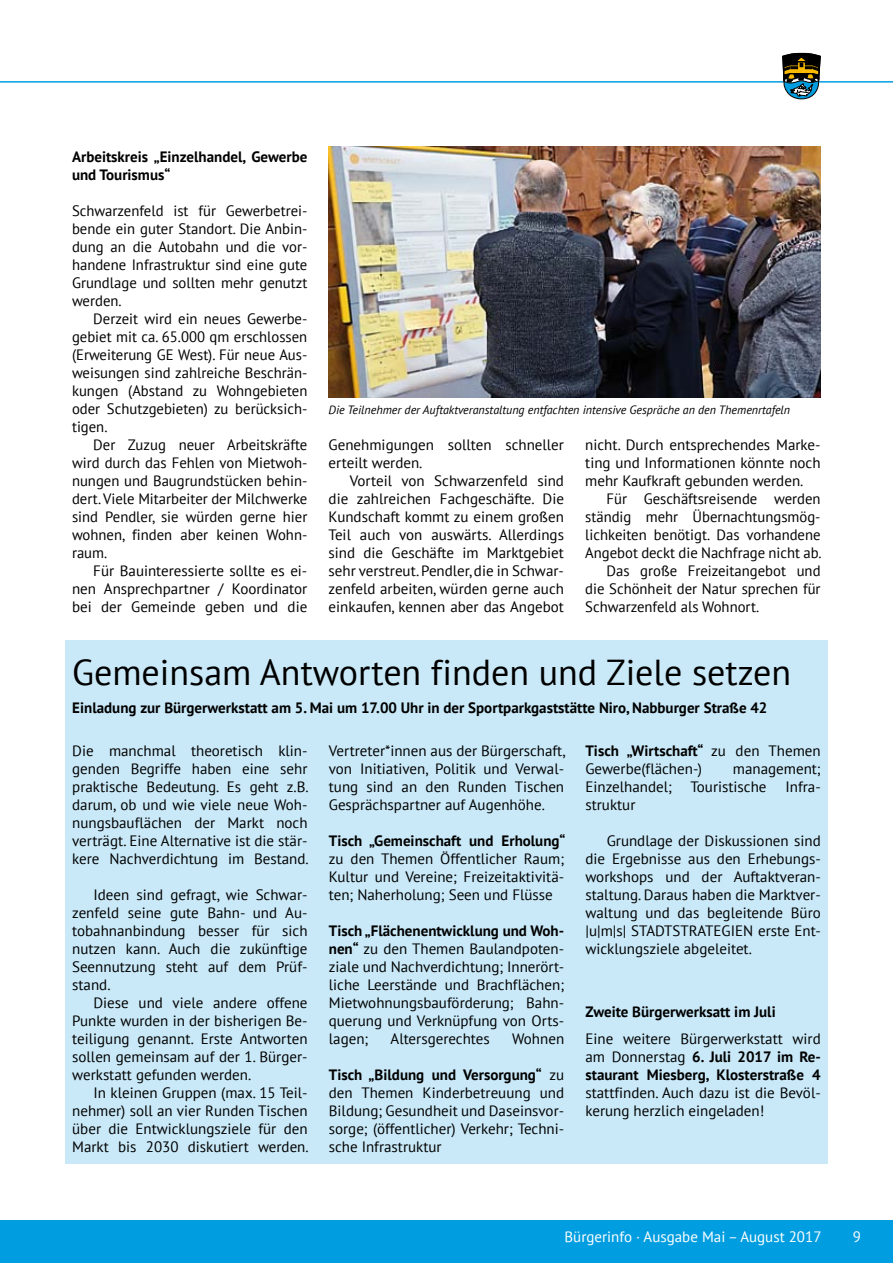
<style>
.page{position:relative;width:893px;height:1263px;background:#fff}
.page>*{position:absolute;margin:0;border:0;box-sizing:border-box;transform-origin:0 0}
.t1{font:36px "PT Sans";color:#000}
.t2{font:15px/18px "PT Sans";color:#000;text-align:justify}
.t3{font:700 15px/18px "PT Sans";color:#000;text-align:justify}
.t4{font:15px "PT Sans";color:#fff}
.t5{font:italic 12px "PT Sans";color:#000}
.s1{font-weight:700}
.s2{font-weight:400}
</style>
<div class="page">
<div style="left:65px;top:640px;width:763px;height:523px;background:#c9e9f8"></div>
<hr style="left:0;top:81px;width:893px;height:2px;background:#009ee0">
<div style="left:0;top:1220px;width:893px;height:43px;background:#009ee0"></div>
<svg style="left:782px;top:53px;width:39px;height:47px"></svg>
<img style="left:329px;top:147px;width:492px;height:251px">
<p class="t3" style="left:72px;top:147px;width:237px">Arbeitskreis „Einzelhandel, Gewerbe und Tourismus“</p>
<p class="t2" style="left:72px;top:201px;width:237px">Schwarzenfeld ist für Gewerbetrei&shy;bende ein guter Standort. Die Anbin&shy;dung an die Autobahn und die vor&shy;handene Infrastruktur sind eine gute Grundlage und sollten mehr genutzt werden.</p>
<p class="t2" style="left:72px;top:309px;width:237px;text-indent:21px">Derzeit wird ein neues Gewerbe&shy;gebiet mit ca. 65.000 qm erschlossen (Erweiterung GE West). Für neue Aus&shy;weisungen sind zahlreiche Beschrän&shy;kungen (Abstand zu Wohngebieten oder Schutzgebieten) zu berücksich&shy;tigen.</p>
<p class="t2" style="left:72px;top:435px;width:237px;text-indent:21px">Der Zuzug neuer Arbeitskräfte wird durch das Fehlen von Mietwoh&shy;nungen und Baugrundstücken behin&shy;dert. Viele Mitarbeiter der Milchwerke sind Pendler, sie würden gerne hier wohnen, finden aber keinen Wohn&shy;raum.</p>
<p class="t2" style="left:72px;top:561px;width:237px;text-indent:21px">Für Bauinteressierte sollte es ei&shy;nen Ansprechpartner / Koordinator bei der Gemeinde geben und die</p>
<p class="t5" style="left:329px;top:402px;width:463px">Die Teilnehmer der Auftaktveranstaltung entfachten intensive Gespräche an den Themenrtafeln</p>
<p class="t2" style="left:329px;top:435px;width:237px">Genehmigungen sollten schneller erteilt werden.</p>
<p class="t2" style="left:329px;top:471px;width:237px;text-indent:21px">Vorteil von Schwarzenfeld sind die zahlreichen Fachgeschäfte. Die Kundschaft kommt zu einem großen Teil auch von auswärts. Allerdings sind die Geschäfte im Marktgebiet sehr verstreut. Pendler, die in Schwar&shy;zenfeld arbeiten, würden gerne auch einkaufen, kennen aber das Angebot</p>
<p class="t2" style="left:585px;top:435px;width:237px">nicht. Durch entsprechendes Marke&shy;ting und Informationen könnte noch mehr Kaufkraft gebunden werden.</p>
<p class="t2" style="left:606px;top:489px;width:216px">Für Geschäftsreisende werden</p>
<p class="t2" style="left:585px;top:507px;width:237px">ständig mehr Übernachtungsmög-</p>
<p class="t2" style="left:585px;top:525px;width:237px">lichkeiten benötigt. Das vorhandene</p>
<p class="t2" style="left:585px;top:543px;width:238px">Angebot deckt die Nachfrage nicht ab.</p>
<p class="t2" style="left:606px;top:561px;width:216px">Das große Freizeitangebot und</p>
<p class="t2" style="left:585px;top:579px;width:237px">die Schönheit der Natur sprechen für</p>
<p class="t2" style="left:585px;top:597px;width:176px">Schwarzenfeld als Wohnort.</p>
<h1 class="t1" style="left:72px;top:649px;width:721px">Gemeinsam Antworten finden und Ziele setzen</h1>
<p class="t3" style="left:72px;top:698px;width:697px">Einladung zur Bürgerwerkstatt am 5. Mai um 17.00 Uhr in der Sportparkgaststätte Niro, Nabburger Straße 42</p>
<p class="t2" style="left:72px;top:741px;width:238px">Die manchmal theoretisch klin&shy;genden Begriffe haben eine sehr praktische Bedeutung. Es geht z.B. darum, ob und wie viele neue Woh&shy;nungsbauflächen der Markt noch verträgt. Eine Alternative ist die stär&shy;kere Nachverdichtung im Bestand.</p>
<p class="t2" style="left:72px;top:885px;width:237px;text-indent:21px">Ideen sind gefragt, wie Schwar&shy;zenfeld seine gute Bahn- und Au&shy;tobahnanbindung besser für sich nutzen kann. Auch die zukünftige Seennutzung steht auf dem Prüf&shy;stand.</p>
<p class="t2" style="left:72px;top:993px;width:237px;text-indent:21px">Diese und viele andere offene Punkte wurden in der bisherigen Be&shy;teiligung genannt. Erste Antworten sollen gemeinsam auf der 1. Bürger&shy;werkstatt gefunden werden.</p>
<p class="t2" style="left:72px;top:1083px;width:238px;text-indent:21px">In kleinen Gruppen (max. 15 Teil&shy;nehmer) soll an vier Runden Tischen über die Entwicklungsziele für den Markt bis 2030 diskutiert werden.</p>
<p class="t2" style="left:329px;top:741px;width:238px">Vertreter*innen aus der Bürgerschaft, von Initiativen, Politik und Verwal&shy;tung sind an den Runden Tischen Gesprächspartner auf Augenhöhe.</p>
<p class="t3" style="left:329px;top:831px;width:238px">Tisch „Gemeinschaft und Erholung“</p>
<p class="t2" style="left:329px;top:849px;width:237px">zu den Themen Öffentlicher Raum; Kultur und Vereine; Freizeitaktivitä&shy;ten; Naherholung; Seen und Flüsse</p>
<p class="t2" style="left:329px;top:921px;width:237px"><span class="s1">Tisch „Flächenentwicklung und Woh&shy;nen“</span> zu den Themen Baulandpoten&shy;ziale und Nachverdichtung; Innerört&shy;liche Leerstände und Brachflächen; Mietwohnungsbauförderung; Bahn&shy;querung und Verknüpfung von Orts&shy;lagen;</p>
<p class="t2" style="left:391px;top:1029px;width:101px">Altersgerechtes</p>
<p class="t2" style="left:512px;top:1029px;width:54px">Wohnen</p>
<p class="t2" style="left:329px;top:1065px;width:237px"><span class="s1">Tisch „Bildung und Versorgung“</span> zu den Themen Kinderbetreuung und Bildung; Gesundheit und Daseinsvor&shy;sorge; (öffentlicher) Verkehr; Techni&shy;sche Infrastruktur</p>
<p class="t2" style="left:585px;top:741px;width:237px"><span class="s1">Tisch „Wirtschaft“</span> zu den Themen<br>Gewerbe(flächen-)</p>
<p class="t2" style="left:585px;top:759px;width:237px;text-indent:147px">management;<br>Einzelhandel; Touristische</p>
<p class="t2" style="left:785px;top:777px;width:37px">Infra-</p>
<p class="t2" style="left:585px;top:795px;width:52px">struktur</p>
<p class="t2" style="left:585px;top:831px;width:237px;text-indent:21px">Grundlage der Diskussionen sind die Ergebnisse aus den Erhebungs&shy;workshops und der Auftaktveran&shy;staltung. Daraus haben die Marktver&shy;waltung und das begleitende Büro |u|m|s| STADTSTRATEGIEN erste Ent&shy;wicklungsziele abgeleitet.</p>
<p class="t3" style="left:585px;top:1002px;width:192px">Zweite Bürgerwerksatt im Juli</p>
<p class="t3" style="left:585px;top:1029px;width:237px"><span class="s2">Eine weitere Bürgerwerkstatt wird am Donnerstag</span> 6. Juli 2017 im Re&shy;staurant Miesberg, Klosterstraße 4</p>
<p class="t2" style="left:585px;top:1083px;width:237px">stattfinden. Auch dazu ist die Bevöl&shy;kerung herzlich eingeladen!</p>
<p class="t4" style="left:564px;top:1227px;width:258px">Bürgerinfo · Ausgabe Mai – August 2017</p>
<p class="t4" style="left:853px;top:1227px;width:10px">9</p>
</div>
